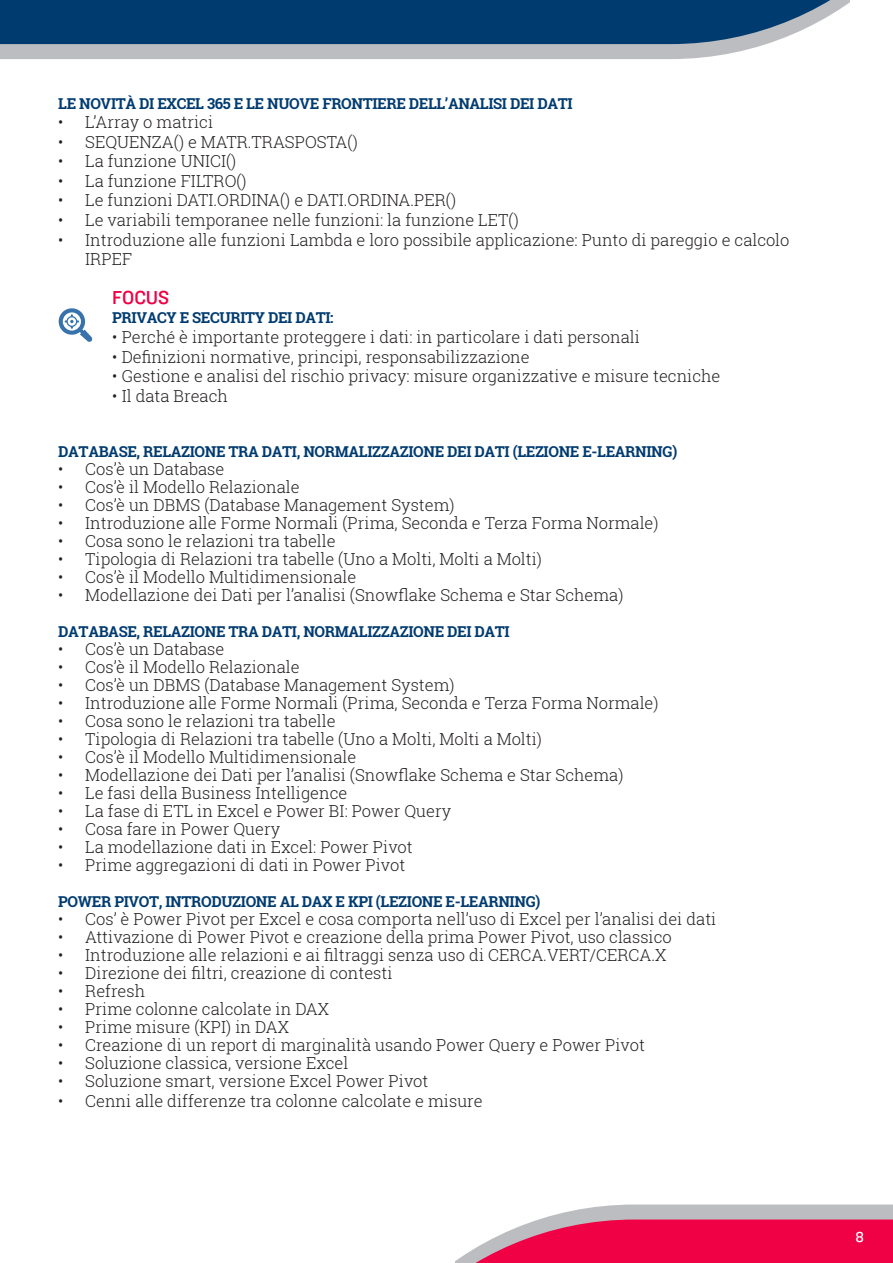
<style>
.page{position:relative;width:893px;height:1263px;background:#fff}
.page>*{position:absolute;margin:0;border:0;box-sizing:border-box;transform-origin:0 0}
.t1{font:19.5px "Knockout HTF31 Junior Middlewt";color:#f00044}
.t2{font:300 16.5px/19.5px "Roboto Slab";color:#231f20}
.t3{font:700 15px "Roboto Slab";letter-spacing:-.025em;color:#003b70}
.t4{font:15px "Knockout HTF31 Junior Middlewt";color:#fff}
</style>
<div class="page">
<svg style="left:455px;top:1204px;width:438px;height:59px;background:#e5527d"></svg>
<svg style="left:0;top:44px;width:766px;height:15px;background:#bdbec2"></svg>
<svg style="left:0;top:0;width:849px;height:44px;background:#114878"></svg>
<svg style="left:58px;top:308px;width:34px;height:34px"></svg>
<p class="t3" style="left:58px;top:93px;width:516px">LE NOVITÀ DI EXCEL 365 E LE NUOVE FRONTIERE DELL’ANALISI DEI DATI</p>
<p class="t2" style="left:58px;top:112px;width:156px">• L’Array o matrici</p>
<p class="t2" style="left:58px;top:132px;width:301px">• SEQUENZA() e MATR.TRASPOSTA()</p>
<p class="t2" style="left:58px;top:151px;width:180px">• La funzione UNICI()</p>
<p class="t2" style="left:58px;top:171px;width:190px">• La funzione FILTRO()</p>
<p class="t2" style="left:58px;top:190px;width:399px">• Le funzioni DATI.ORDINA() e DATI.ORDINA.PER()</p>
<p class="t2" style="left:58px;top:210px;width:462px">• Le variabili temporanee nelle funzioni: la funzione LET()</p>
<p class="t2" style="left:85px;top:229px;width:706px;text-indent:-27px">• Introduzione alle funzioni Lambda e loro possibile applicazione: Punto di pareggio e calcolo<br>IRPEF</p>
<p class="t1" style="left:112px;top:287px;width:59px">FOCUS</p>
<p class="t3" style="left:112px;top:308px;width:223px">PRIVACY E SECURITY DEI DATI:</p>
<p class="t2" style="left:112px;top:327px;width:529px">• Perché è importante proteggere i dati: in particolare i dati personali</p>
<p class="t2" style="left:112px;top:346px;width:419px">• Definizioni normative, principi, responsabilizzazione</p>
<p class="t2" style="left:112px;top:366px;width:610px">• Gestione e analisi del rischio privacy: misure organizzative e misure tecniche</p>
<p class="t2" style="left:112px;top:385px;width:117px">• Il data Breach</p>
<p class="t3" style="left:58px;top:441px;width:620px">DATABASE, RELAZIONE TRA DATI, NORMALIZZAZIONE DEI DATI (LEZIONE E-LEARNING)</p>
<p class="t2" style="left:58px;top:459px;width:168px">• Cos’è un Database</p>
<p class="t2" style="left:58px;top:477px;width:243px">• Cos’è il Modello Relazionale</p>
<p class="t2" style="left:58px;top:495px;width:398px">• Cos’è un DBMS (Database Management System)</p>
<p class="t2" style="left:58px;top:513px;width:602px">• Introduzione alle Forme Normali (Prima, Seconda e Terza Forma Normale)</p>
<p class="t2" style="left:58px;top:531px;width:279px">• Cosa sono le relazioni tra tabelle</p>
<p class="t2" style="left:58px;top:549px;width:485px">• Tipologia di Relazioni tra tabelle (Uno a Molti, Molti a Molti)</p>
<p class="t2" style="left:58px;top:567px;width:299px">• Cos’è il Modello Multidimensionale</p>
<p class="t2" style="left:58px;top:585px;width:567px">• Modellazione dei Dati per l’analisi (Snowflake Schema e Star Schema)</p>
<p class="t3" style="left:58px;top:621px;width:453px">DATABASE, RELAZIONE TRA DATI, NORMALIZZAZIONE DEI DATI</p>
<p class="t2" style="left:58px;top:639px;width:168px">• Cos’è un Database</p>
<p class="t2" style="left:58px;top:657px;width:243px">• Cos’è il Modello Relazionale</p>
<p class="t2" style="left:58px;top:675px;width:398px">• Cos’è un DBMS (Database Management System)</p>
<p class="t2" style="left:58px;top:693px;width:602px">• Introduzione alle Forme Normali (Prima, Seconda e Terza Forma Normale)</p>
<p class="t2" style="left:58px;top:711px;width:279px">• Cosa sono le relazioni tra tabelle</p>
<p class="t2" style="left:58px;top:729px;width:485px">• Tipologia di Relazioni tra tabelle (Uno a Molti, Molti a Molti)</p>
<p class="t2" style="left:58px;top:747px;width:299px">• Cos’è il Modello Multidimensionale</p>
<p class="t2" style="left:58px;top:765px;width:567px">• Modellazione dei Dati per l’analisi (Snowflake Schema e Star Schema)</p>
<p class="t2" style="left:58px;top:783px;width:291px">• Le fasi della Business Intelligence</p>
<p class="t2" style="left:58px;top:801px;width:394px">• La fase di ETL in Excel e Power BI: Power Query</p>
<p class="t2" style="left:58px;top:819px;width:224px">• Cosa fare in Power Query</p>
<p class="t2" style="left:58px;top:837px;width:356px">• La modellazione dati in Excel: Power Pivot</p>
<p class="t2" style="left:58px;top:855px;width:348px">• Prime aggregazioni di dati in Power Pivot</p>
<p class="t3" style="left:58px;top:891px;width:484px">POWER PIVOT, INTRODUZIONE AL DAX E KPI (LEZIONE E-LEARNING)</p>
<p class="t2" style="left:58px;top:909px;width:660px">• Cos’ è Power Pivot per Excel e cosa comporta nell’uso di Excel per l’analisi dei dati</p>
<p class="t2" style="left:58px;top:927px;width:615px">• Attivazione di Power Pivot e creazione della prima Power Pivot, uso classico</p>
<p class="t2" style="left:58px;top:945px;width:610px">• Introduzione alle relazioni e ai filtraggi senza uso di CERCA.VERT/CERCA.X</p>
<p class="t2" style="left:58px;top:963px;width:336px">• Direzione dei filtri, creazione di contesti</p>
<p class="t2" style="left:58px;top:981px;width:88px">• Refresh</p>
<p class="t2" style="left:58px;top:999px;width:272px">• Prime colonne calcolate in DAX</p>
<p class="t2" style="left:58px;top:1017px;width:232px">• Prime misure (KPI) in DAX</p>
<p class="t2" style="left:58px;top:1035px;width:588px">• Creazione di un report di marginalità usando Power Query e Power Pivot</p>
<p class="t2" style="left:58px;top:1053px;width:292px">• Soluzione classica, versione Excel</p>
<p class="t2" style="left:58px;top:1071px;width:372px">• Soluzione smart, versione Excel Power Pivot</p>
<p class="t2" style="left:58px;top:1090px;width:426px">• Cenni alle differenze tra colonne calcolate e misure</p>
<p class="t4" style="left:855px;top:1229px;width:10px">8</p>
</div>
